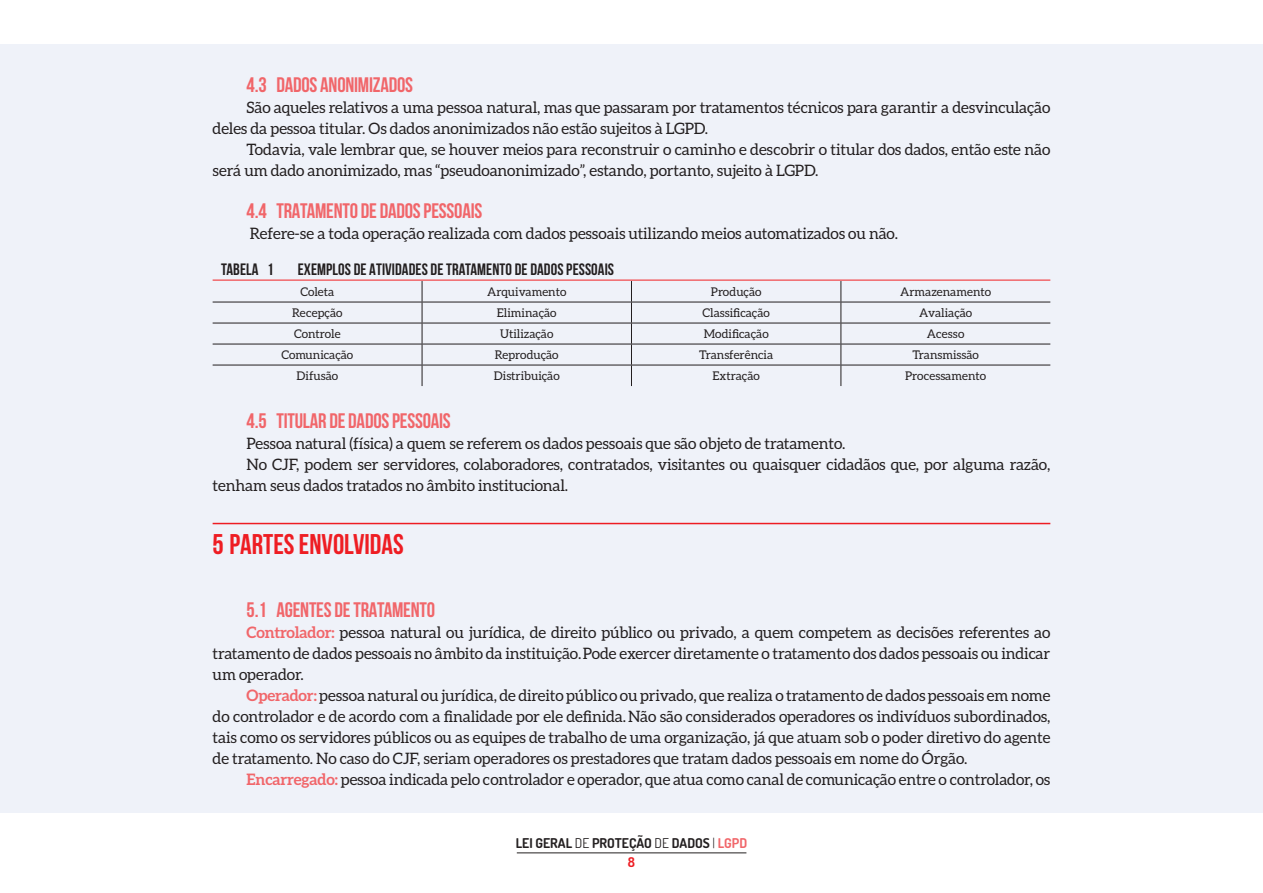
<style>
.page{position:relative;width:1263px;height:893px;background:#fff}
.page>*{position:absolute;margin:0;border:0;box-sizing:border-box;transform-origin:0 0}
.t1{font:700 28.5px "Bebas Neue";color:#ee1d23}
.t2{font:700 21px "Bebas Neue";letter-spacing:-.01em;color:#f1666a}
.t3{font:700 16.5px "Bebas Neue";letter-spacing:.005em;color:#231f20}
._01__Texto___PRINCIP{font:15.75px/21px "Aleo";letter-spacing:-.01em;color:#231f20}
.t4{font:700 13.5px "Dosis";color:#231f20}
.t5{font:700 13.5px "Dosis";color:#ee1d23}
._03__Texto_FIG__GRÁF{font:12px "Aleo";color:#231f20}
.s1{font-weight:700;color:#f1666a}
.s2{font-weight:400}
.s3{font-weight:300}
.s4{color:#f1666a}
</style>
<div class="page">
<hr style="left:517px;top:853px;width:229px;height:1px;background:#231f20">
<div style="left:0;top:44px;width:1263px;height:768px;background:#eff2f9"></div>
<hr style="left:213px;top:523px;width:837px;height:1px;background:#ee1d23">
<hr style="left:213px;top:302px;width:209px;height:1px;background:#231f20">
<hr style="left:422px;top:302px;width:209px;height:1px;background:#231f20">
<hr style="left:631px;top:302px;width:210px;height:1px;background:#231f20">
<hr style="left:841px;top:302px;width:209px;height:1px;background:#231f20">
<hr style="left:213px;top:323px;width:209px;height:1px;background:#231f20">
<hr style="left:422px;top:323px;width:209px;height:1px;background:#231f20">
<hr style="left:631px;top:323px;width:210px;height:1px;background:#231f20">
<hr style="left:841px;top:323px;width:209px;height:1px;background:#231f20">
<hr style="left:213px;top:344px;width:209px;height:1px;background:#231f20">
<hr style="left:422px;top:344px;width:209px;height:1px;background:#231f20">
<hr style="left:631px;top:344px;width:210px;height:1px;background:#231f20">
<hr style="left:841px;top:344px;width:209px;height:1px;background:#231f20">
<hr style="left:213px;top:365px;width:209px;height:1px;background:#231f20">
<hr style="left:422px;top:365px;width:209px;height:1px;background:#231f20">
<svg style="left:422px;top:281px;width:1px;height:105px"></svg>
<hr style="left:631px;top:365px;width:210px;height:1px;background:#231f20">
<svg style="left:631px;top:281px;width:1px;height:105px"></svg>
<hr style="left:841px;top:365px;width:209px;height:1px;background:#231f20">
<svg style="left:840px;top:281px;width:1px;height:105px"></svg>
<hr style="left:213px;top:279px;width:837px;height:2px;background:#f1666a">
<p class="t2" style="left:247px;top:73px;width:168px">4.3 DADOS ANONIMIZADOS</p>
<p class="_01__Texto___PRINCIP" style="left:213px;top:97px;width:839px;text-indent:34px">São aqueles relativos a uma pessoa natural, mas que passaram por tratamentos técnicos para garantir a desvinculação deles da pessoa titular. Os dados anonimizados não estão sujeitos à LGPD.</p>
<p class="_01__Texto___PRINCIP" style="left:213px;top:139px;width:839px;text-indent:34px">Todavia, vale lembrar que, se houver meios para reconstruir o caminho e descobrir o titular dos dados, então este não será um dado anonimizado, mas “pseudoanonimizado”, estando, portanto, sujeito à LGPD.</p>
<p class="t2" style="left:247px;top:199px;width:237px">4.4 TRATAMENTO DE DADOS PESSOAIS</p>
<p class="_01__Texto___PRINCIP" style="left:250px;top:223px;width:650px">Refere-se a toda operação realizada com dados pessoais utilizando meios automatizados ou não.</p>
<p class="t3" style="left:221px;top:260px;width:54px">TABELA 1</p>
<p class="t3" style="left:298px;top:260px;width:318px">EXEMPLOS DE ATIVIDADES DE TRATAMENTO DE DADOS PESSOAIS</p>
<p class="_03__Texto_FIG__GRÁF" style="left:300px;top:285px;width:35px">Coleta</p>
<p class="_03__Texto_FIG__GRÁF" style="left:487px;top:285px;width:81px">Arquivamento</p>
<p class="_03__Texto_FIG__GRÁF" style="left:711px;top:285px;width:52px">Produção</p>
<p class="_03__Texto_FIG__GRÁF" style="left:900px;top:285px;width:93px">Armazenamento</p>
<p class="_03__Texto_FIG__GRÁF" style="left:292px;top:306px;width:52px">Recepção</p>
<p class="_03__Texto_FIG__GRÁF" style="left:497px;top:306px;width:61px">Eliminação</p>
<p class="_03__Texto_FIG__GRÁF" style="left:703px;top:306px;width:69px">Classificação</p>
<p class="_03__Texto_FIG__GRÁF" style="left:919px;top:306px;width:55px">Avaliação</p>
<p class="_03__Texto_FIG__GRÁF" style="left:294px;top:327px;width:48px">Controle</p>
<p class="_03__Texto_FIG__GRÁF" style="left:500px;top:327px;width:55px">Utilização</p>
<p class="_03__Texto_FIG__GRÁF" style="left:704px;top:327px;width:66px">Modificação</p>
<p class="_03__Texto_FIG__GRÁF" style="left:927px;top:327px;width:39px">Acesso</p>
<p class="_03__Texto_FIG__GRÁF" style="left:281px;top:348px;width:73px">Comunicação</p>
<p class="_03__Texto_FIG__GRÁF" style="left:495px;top:348px;width:65px">Reprodução</p>
<p class="_03__Texto_FIG__GRÁF" style="left:699px;top:348px;width:76px">Transferência</p>
<p class="_03__Texto_FIG__GRÁF" style="left:912px;top:348px;width:68px">Transmissão</p>
<p class="_03__Texto_FIG__GRÁF" style="left:296px;top:369px;width:43px">Difusão</p>
<p class="_03__Texto_FIG__GRÁF" style="left:494px;top:369px;width:67px">Distribuição</p>
<p class="_03__Texto_FIG__GRÁF" style="left:713px;top:369px;width:49px">Extração</p>
<p class="_03__Texto_FIG__GRÁF" style="left:905px;top:369px;width:83px">Processamento</p>
<p class="t2" style="left:247px;top:409px;width:206px">4.5 TITULAR DE DADOS PESSOAIS</p>
<p class="_01__Texto___PRINCIP" style="left:247px;top:433px;width:600px">Pessoa natural (física) a quem se referem os dados pessoais que são objeto de tratamento.</p>
<p class="_01__Texto___PRINCIP" style="left:213px;top:454px;width:839px;text-indent:34px">No CJF, podem ser servidores, colaboradores, contratados, visitantes ou quaisquer cidadãos que, por alguma razão, tenham seus dados tratados no âmbito institucional.</p>
<p class="t1" style="left:213px;top:529px;width:193px">5 PARTES ENVOLVIDAS</p>
<p class="t2" style="left:247px;top:598px;width:190px">5.1 AGENTES DE TRATAMENTO</p>
<p class="_01__Texto___PRINCIP" style="left:213px;top:622px;width:839px;text-align:justify;text-indent:34px"><span class="s1">Controlador:</span> pessoa natural ou jurídica, de direito público ou privado, a quem competem as decisões referentes ao tratamento de dados pessoais no âmbito da instituição. Pode exercer diretamente o tratamento dos dados pessoais ou indicar um operador.</p>
<p class="_01__Texto___PRINCIP" style="left:213px;top:685px;width:839px;text-align:justify;text-indent:34px"><span class="s1">Operador:</span> pessoa natural ou jurídica, de direito público ou privado, que realiza o tratamento de dados pessoais em nome do controlador e de acordo com a finalidade por ele definida. Não são considerados operadores os indivíduos subordinados, tais como os servidores públicos ou as equipes de trabalho de uma organização, já que atuam sob o poder diretivo do agente de tratamento. No caso do CJF, seriam operadores os prestadores que tratam dados pessoais em nome do Órgão.</p>
<p class="_01__Texto___PRINCIP" style="left:247px;top:769px;width:805px"><span class="s1">Encarregado:</span> pessoa indicada pelo controlador e operador, que atua como canal de comunicação entre o controlador, os</p>
<p class="t4" style="left:516px;top:835px;width:233px">LEI GERAL <span class="s2">DE</span> PROTEÇÃO <span class="s2">DE</span> DADOS <span class="s3">|</span> <span class="s4">LGPD</span></p>
<p class="t5" style="left:628px;top:853px;width:9px">8</p>
</div>
